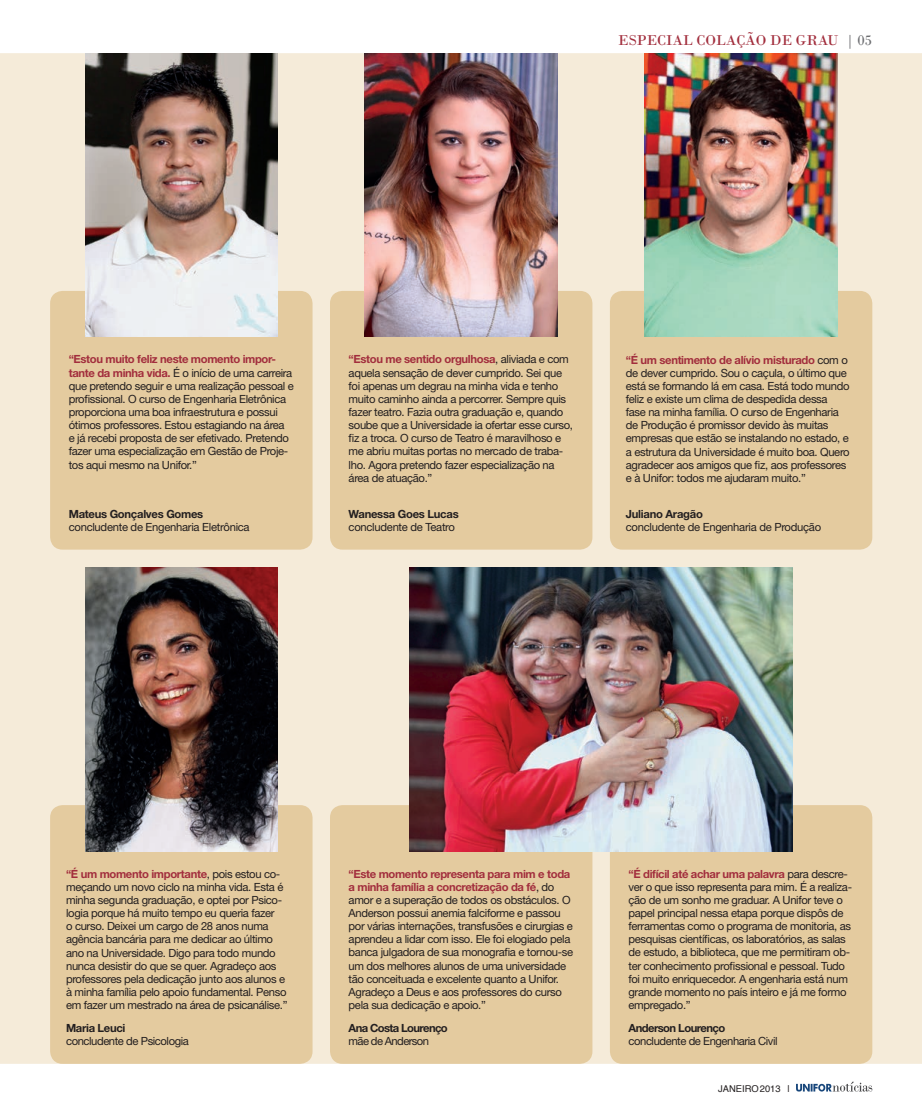
<style>
.page{position:relative;width:922px;height:1117px;background:#fff}
.page>*{position:absolute;margin:0;border:0;box-sizing:border-box;transform-origin:0 0}
.t1{font:15px "Bodoni";color:#a22e3d}
.t2{font:11.25px/13.1px "Helvetica Neue";letter-spacing:-.03em;color:#231f20}
.t3{font:700 11.25px "Helvetica Neue";letter-spacing:-.025em;color:#231f20}
.t4{font:700 11.25px "Helvetica Neue";letter-spacing:-.05em;color:#231f20}
.t5{font:700 11.25px "Helvetica Neue";letter-spacing:-.055em;color:#231f20}
.t6{font:11.25px "Helvetica Neue";letter-spacing:-.055em;color:#231f20}
.t7{font:9.38px "Helvetica";color:#231f20}
.s1{color:#6c6d70}
.s2{font-weight:700;color:#a22e3d}
</style>
<div class="page">
<div style="left:0;top:53px;width:921px;height:1010px;background:#f5ebd9"></div>
<div style="left:611px;top:806px;width:259px;height:256px;background:#e4cb9f;border-radius:11px"></div>
<div style="left:609px;top:805px;width:263px;height:258px;border:2px solid #e4cb9f;border-radius:11px"></div>
<div style="left:331px;top:806px;width:260px;height:256px;background:#e4cb9f;border-radius:11px"></div>
<div style="left:330px;top:805px;width:262px;height:258px;border:2px solid #e4cb9f;border-radius:11px"></div>
<div style="left:51px;top:292px;width:260px;height:256px;background:#e4cb9f;border-radius:11px"></div>
<div style="left:50px;top:291px;width:262px;height:258px;border:2px solid #e4cb9f;border-radius:11px"></div>
<div style="left:611px;top:292px;width:259px;height:256px;background:#e4cb9f;border-radius:11px"></div>
<div style="left:609px;top:291px;width:263px;height:258px;border:2px solid #e4cb9f;border-radius:11px"></div>
<img style="left:644px;top:53px;width:193px;height:284px">
<img style="left:85px;top:53px;width:192px;height:284px">
<div style="left:331px;top:292px;width:260px;height:256px;background:#e4cb9f;border-radius:11px"></div>
<div style="left:330px;top:291px;width:262px;height:258px;border:2px solid #e4cb9f;border-radius:11px"></div>
<div style="left:51px;top:806px;width:260px;height:256px;background:#e4cb9f;border-radius:11px"></div>
<div style="left:50px;top:805px;width:262px;height:258px;border:2px solid #e4cb9f;border-radius:11px"></div>
<img style="left:85px;top:567px;width:192px;height:283px">
<img style="left:365px;top:53px;width:192px;height:284px">
<svg style="left:796px;top:1081px;width:76px;height:10px"></svg>
<img style="left:409px;top:567px;width:383px;height:283px">
<h1 class="t1" style="left:618px;top:31px;width:255px">ESPECIAL COLAÇÃO DE GRAU <span class="s1">| 05</span></h1>
<p class="t2" style="left:69px;top:352px;width:226px"><span class="s2">“Estou muito feliz neste momento impor&shy;tante da minha vida.</span> É o início de uma carreira que pretendo seguir e uma realização pessoal e profissional. O curso de Engenharia Eletrônica proporciona uma boa infraestrutura e possui ótimos professores. Estou estagiando na área<br>e já recebi proposta de ser efetivado. Pretendo fazer uma especialização em Gestão de Proje&shy;tos aqui mesmo na Unifor.”</p>
<p class="t3" style="left:69px;top:507px;width:136px">Mateus Gonçalves Gomes</p>
<p class="t2" style="left:69px;top:520px;width:182px">concludente de Engenharia Eletrônica</p>
<p class="t2" style="left:348px;top:352px;width:226px"><span class="s2">“Estou me sentido orgulhosa</span>, aliviada e com aquela sensação de dever cumprido. Sei que foi apenas um degrau na minha vida e tenho muito caminho ainda a percorrer. Sempre quis fazer teatro. Fazia outra graduação e, quando soube que a Universidade ia ofertar esse curso, fiz a troca. O curso de Teatro é maravilhoso e me abriu muitas portas no mercado de traba&shy;lho. Agora pretendo fazer especialização na área de atuação.”</p>
<p class="t3" style="left:348px;top:507px;width:112px">Wanessa Goes Lucas</p>
<p class="t2" style="left:348px;top:520px;width:108px">concludente de Teatro</p>
<p class="t2" style="left:625px;top:353px;width:225px"><span class="s2">“É um sentimento de alívio misturado</span> com o de dever cumprido. Sou o caçula, o último que está se formando lá em casa. Está todo mundo feliz e existe um clima de despedida dessa fase na minha família. O curso de Engenharia de Produção é promissor devido às muitas empresas que estão se instalando no estado, e a estrutura da Universidade é muito boa. Quero agradecer aos amigos que fiz, aos professores e à Unifor: todos me ajudaram muito.”</p>
<p class="t3" style="left:625px;top:507px;width:78px">Juliano Aragão</p>
<p class="t2" style="left:625px;top:520px;width:197px">concludente de Engenharia de Produção</p>
<p class="t2" style="left:66px;top:866px;width:223px"><span class="s2">“É um momento importante</span>, pois estou co&shy;meçando um novo ciclo na minha vida. Esta é minha segunda graduação, e optei por Psico&shy;logia porque há muito tempo eu queria fazer<br>o curso. Deixei um cargo de 28 anos numa agência bancária para me dedicar ao último ano na Universidade. Digo para todo mundo nunca desistir do que se quer. Agradeço aos professores pela dedicação junto aos alunos e à minha família pelo apoio fundamental. Penso em fazer um mestrado na área de psicanálise.”</p>
<p class="t3" style="left:66px;top:1020px;width:61px">Maria Leuci</p>
<p class="t2" style="left:66px;top:1034px;width:124px">concludente de Psicologia</p>
<p class="t2" style="left:348px;top:866px;width:226px"><span class="s2">“Este momento representa para mim e toda a minha família a concretização da fé</span>, do amor e a superação de todos os obstáculos. O Anderson possui anemia falciforme e passou por várias internações, transfusões e cirurgias e aprendeu a lidar com isso. Ele foi elogiado pela banca julgadora de sua monografia e tornou-se um dos melhores alunos de uma universidade tão conceituada e excelente quanto a Unifor.<br>Agradeço a Deus e aos professores do curso pela sua dedicação e apoio.”</p>
<p class="t5" style="left:348px;top:1021px;width:101px">Ana Costa Lourenço</p>
<p class="t6" style="left:348px;top:1034px;width:82px">mãe de Anderson</p>
<p class="t2" style="left:628px;top:866px;width:225px"><span class="s2">“É difícil até achar uma palavra</span> para descre&shy;ver o que isso representa para mim. É a realiza&shy;ção de um sonho me graduar. A Unifor teve o papel principal nessa etapa porque dispôs de ferramentas como o programa de monitoria, as pesquisas científicas, os laboratórios, as salas de estudo, a biblioteca, que me permitiram ob&shy;ter conhecimento profissional e pessoal. Tudo foi muito enriquecedor. A engenharia está num grande momento no país inteiro e já me formo empregado.”</p>
<p class="t4" style="left:628px;top:1020px;width:98px">Anderson Lourenço</p>
<p class="t2" style="left:628px;top:1034px;width:151px">concludente de Engenharia Civil</p>
<p class="t7" style="left:718px;top:1082px;width:73px">JANEIRO 2013 |</p>
</div>
